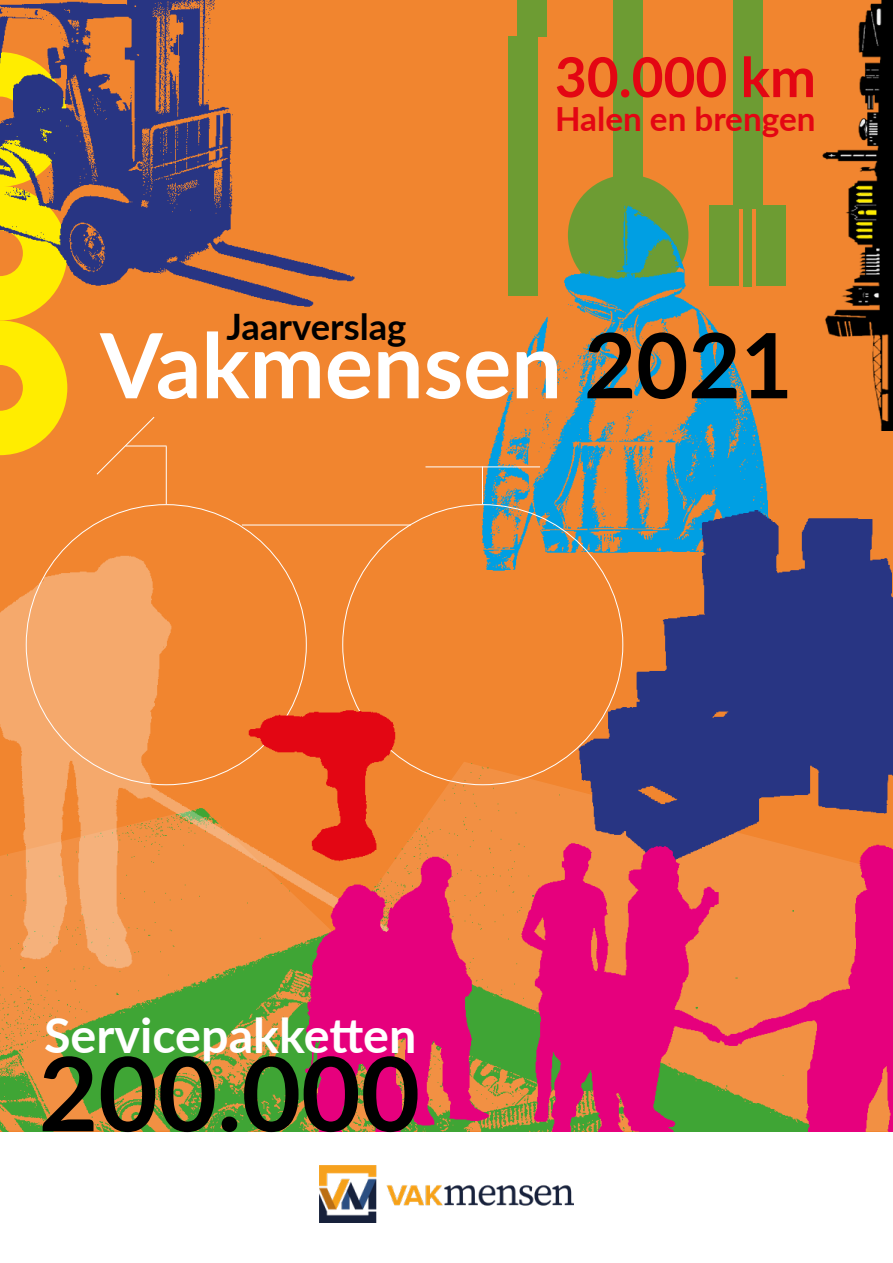
<style>
.page{position:relative;width:893px;height:1263px;background:#fff}
.page>*{position:absolute;margin:0;border:0;box-sizing:border-box;transform-origin:0 0}
.t1{font:700 102.6px "Lato";color:#000}
.t2{font:700 90px "Lato";color:#fff}
.t3{font:700 54.9px "Lato";color:#e30613}
.t4{font:700 48.45px "Lato";color:#fff}
.t5{font:700 36.45px "Lato";color:#000}
.t6{font:700 33.3px "Lato";color:#e30613}
.s1{color:#000}
</style>
<div class="page">
<div style="left:0;top:0;width:893px;height:1131px;background:#f1852f"></div>
<img style="left:319px;top:1165px;width:255px;height:57px">
<div style="left:613px;top:0;width:30px;height:209px;background:#6d9c33"></div>
<div style="left:733px;top:0;width:29px;height:209px;background:#6d9c33"></div>
<div style="left:517px;top:0;width:30px;height:36px;background:#6d9c33"></div>
<div style="left:508px;top:36px;width:29px;height:259px;background:#6d9c33"></div>
<div style="left:756px;top:206px;width:30px;height:80px;background:#6d9c33"></div>
<img style="left:480px;top:179px;width:296px;height:392px">
<hr style="left:166px;top:446px;width:1px;height:58px;background:#fff">
<hr style="left:482px;top:467px;width:1px;height:37px;background:#fff">
<hr style="left:242px;top:525px;width:169px;height:1px;background:#fff">
<hr style="left:126px;top:446px;width:41px;height:1px;background:#fff">
<hr style="left:425px;top:467px;width:115px;height:1px;background:#fff">
<svg style="left:96px;top:417px;width:59px;height:58px"></svg>
<img style="left:0;top:747px;width:578px;height:384px">
<img style="left:578px;top:511px;width:315px;height:318px">
<svg style="left:0;top:323px;width:67px;height:132px"></svg>
<img style="left:0;top:0;width:355px;height:323px">
<img style="left:0;top:526px;width:470px;height:460px">
<img style="left:242px;top:696px;width:178px;height:178px">
<img style="left:822px;top:0;width:71px;height:430px">
<img style="left:264px;top:829px;width:629px;height:302px">
<p class="t3" style="left:555px;top:37px;width:263px">30.000 km</p>
<p class="t6" style="left:555px;top:95px;width:262px">Halen en brengen</p>
<p class="t5" style="left:227px;top:300px;width:181px">Jaarverslag</p>
<h2 class="t2" style="left:100px;top:299px;width:694px">Vakmensen <span class="s1">2021</span></h2>
<p class="t4" style="left:44px;top:999px;width:374px">Servicepakketten</p>
<h1 class="t1" style="left:39px;top:1018px;width:383px">200.000</h1>
</div>
